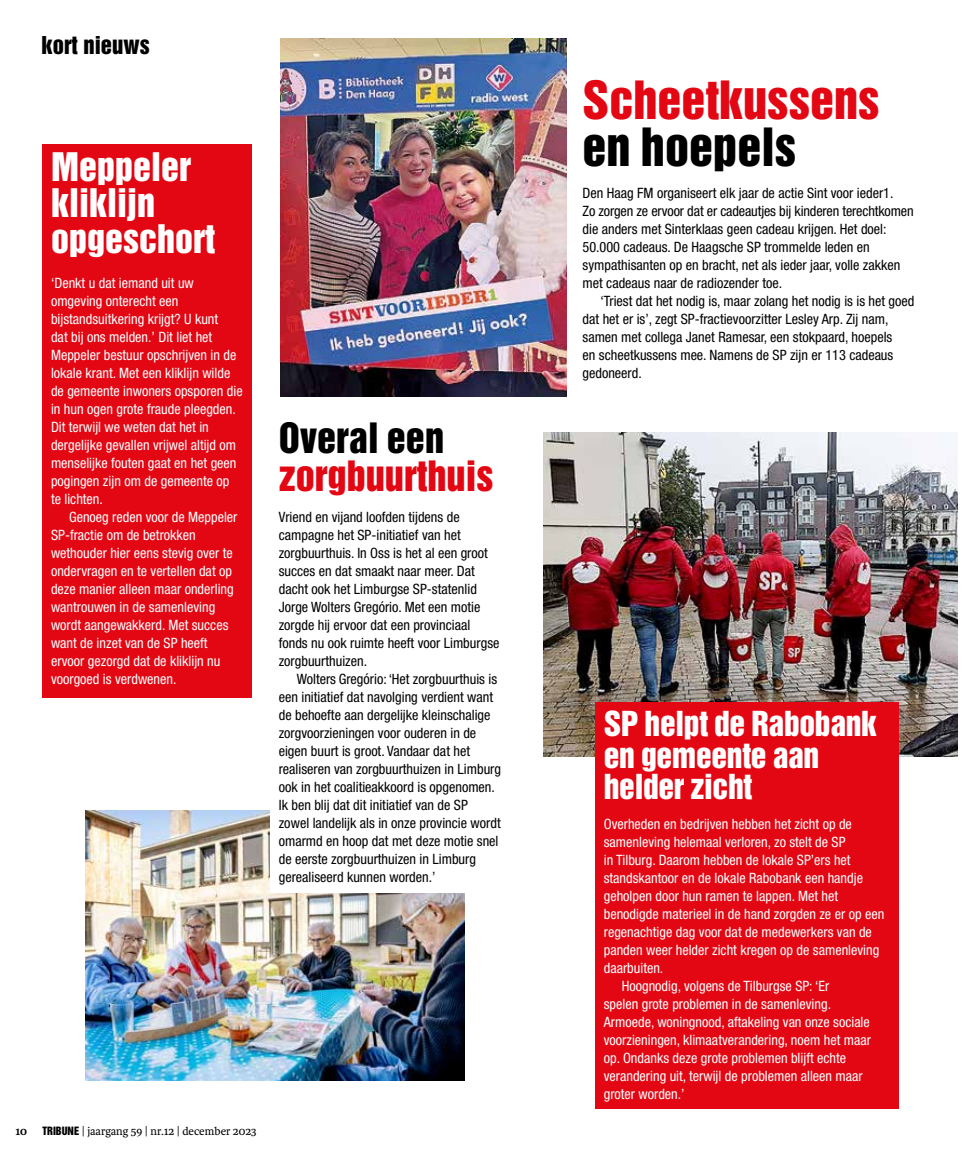
<style>
.page{position:relative;width:978px;height:1170px;background:#fff}
.page>*{position:absolute;margin:0;border:0;box-sizing:border-box;transform-origin:0 0}
.t1{font:48.15px "Helvetica Inserat SP";color:#e30613}
.t2{font:48.15px "Helvetica Inserat SP";color:#000}
.t3{font:38.25px "Helvetica Inserat SP";color:#e30613}
.t4{font:38.25px "Helvetica Inserat SP";color:#000}
.t5{font:36px/36px "Helvetica Inserat SP";color:#fff}
.t6{font:31.5px/31.5px "Helvetica Inserat SP";letter-spacing:-.01em;color:#fff}
.t7{font:22.5px "Helvetica Inserat LT Std";color:#000}
.t8{font:condensed 14.25px/18px "Helvetica Neue LT Std";color:#fff}
.t9{font:condensed 14.25px/18px "Helvetica Neue LT Std";color:#000}
.t10{font:12px "Karmina";color:#000}
.t11{font:700 12px "Karmina";color:#000}
.s1{font-family:"Helvetica Inserat LT Std";font-size:10.5px}
</style>
<div class="page">
<img style="left:543px;top:432px;width:415px;height:324px">
<div style="left:595px;top:702px;width:304px;height:406px;background:#e30613"></div>
<img style="left:281px;top:38px;width:285px;height:358px">
<div style="left:43px;top:144px;width:209px;height:553px;background:#e30613"></div>
<img style="left:85px;top:810px;width:380px;height:270px">
<div style="left:270px;top:414px;width:251px;height:478px;background:#fff"></div>
<h3 class="t7" style="left:42px;top:32px;width:110px">kort nieuws</h3>
<h3 class="t5" style="left:51px;top:150px;width:165px">Meppeler kliklijn opgeschort</h3>
<p class="t8" style="left:51px;top:274px;width:193px">‘Denkt u dat iemand uit uw omgeving onterecht een bijstandsuitkering krijgt? U kunt<br>dat bij ons melden.’ Dit liet het<br>Meppeler bestuur opschrijven in de lokale krant. Met een kliklijn wilde de gemeente inwoners opsporen die in hun ogen grote fraude pleegden.<br>Dit terwijl we weten dat het in dergelijke gevallen vrijwel altijd om menselijke fouten gaat en het geen pogingen zijn om de gemeente op te lichten.</p>
<p class="t8" style="left:51px;top:508px;width:188px;text-indent:18px">Genoeg reden voor de Meppeler<br>SP-fractie om de betrokken wethouder hier eens stevig over te ondervragen en te vertellen dat op deze manier alleen maar onderling wantrouwen in de samenleving wordt aangewakkerd. Met succes want de inzet van de SP heeft ervoor gezorgd dat de kliklijn nu voorgoed is verdwenen.</p>
<h2 class="t4" style="left:279px;top:415px;width:167px">Overal een</h2>
<h2 class="t3" style="left:279px;top:453px;width:216px">zorgbuurthuis</h2>
<p class="t9" style="left:279px;top:508px;width:222px">Vriend en vijand loofden tijdens de campagne het SP-initiatief van het zorgbuurthuis. In Oss is het al een groot succes en dat smaakt naar meer. Dat dacht ook het Limburgse SP-statenlid Jorge Wolters Gregório. Met een motie zorgde hij ervoor dat een provinciaal fonds nu ook ruimte heeft voor Limburgse zorgbuurthuizen.</p>
<p class="t9" style="left:279px;top:670px;width:224px;text-indent:18px">Wolters Gregório: ‘Het zorgbuurthuis is een initiatief dat navolging verdient want de behoefte aan dergelijke kleinschalige zorgvoorzieningen voor ouderen in de eigen buurt is groot. Vandaar dat het realiseren van zorgbuurthuizen in Limburg ook in het coalitieakkoord is opgenomen.<br>Ik ben blij dat dit initiatief van de SP zowel landelijk als in onze provincie wordt omarmd en hoop dat met deze motie snel de eerste zorgbuurthuizen in Limburg gerealiseerd kunnen worden.’</p>
<p class="t11" style="left:15px;top:1123px;width:13px">10</p>
<p class="t10" style="left:43px;top:1123px;width:216px"><span class="s1">TRIBUNE</span> | jaargang 59 | nr.12 | december 2023</p>
<h1 class="t1" style="left:583px;top:72px;width:299px">Scheetkussens</h1>
<h1 class="t2" style="left:583px;top:118px;width:215px">en hoepels</h1>
<p class="t9" style="left:583px;top:184px;width:333px">Den Haag FM organiseert elk jaar de actie Sint voor ieder1.<br>Zo zorgen ze ervoor dat er cadeautjes bij kinderen terechtkomen die anders met Sinterklaas geen cadeau krijgen. Het doel:<br>50.000 cadeaus. De Haagsche SP trommelde leden en sympathisanten op en bracht, net als ieder jaar, volle zakken met cadeaus naar de radiozender toe.</p>
<p class="t9" style="left:583px;top:292px;width:333px;text-indent:18px">‘Triest dat het nodig is, maar zolang het nodig is is het goed dat het er is’, zegt SP-fractievoorzitter Lesley Arp. Zij nam, samen met collega Janet Ramesar, een stokpaard, hoepels<br>en scheetkussens mee. Namens de SP zijn er 113 cadeaus gedoneerd.</p>
<h3 class="t6" style="left:604px;top:708px;width:275px">SP helpt de Rabobank en gemeente aan helder zicht</h3>
<p class="t8" style="left:604px;top:814px;width:250px">Overheden en bedrijven hebben het zicht op de</p>
<p class="t8" style="left:604px;top:832px;width:243px">samenleving helemaal verloren, zo stelt de SP</p>
<p class="t8" style="left:604px;top:850px;width:248px">in Tilburg. Daarom hebben de lokale SP’ers het</p>
<p class="t8" style="left:604px;top:868px;width:261px">standskantoor en de lokale Rabobank een handje</p>
<p class="t8" style="left:604px;top:886px;width:236px">geholpen door hun ramen te lappen. Met het</p>
<p class="t8" style="left:604px;top:904px;width:282px">benodigde materieel in de hand zorgden ze er op een</p>
<p class="t8" style="left:604px;top:922px;width:270px">regenachtige dag voor dat de medewerkers van de</p>
<p class="t8" style="left:604px;top:940px;width:277px">panden weer helder zicht kregen op de samenleving</p>
<p class="t8" style="left:604px;top:958px;width:61px">daarbuiten.</p>
<p class="t8" style="left:622px;top:976px;width:209px">Hoognodig, volgens de Tilburgse SP: ‘Er</p>
<p class="t8" style="left:604px;top:994px;width:229px">spelen grote problemen in de samenleving.</p>
<p class="t8" style="left:604px;top:1012px;width:268px">Armoede, woningnood, aftakeling van onze sociale</p>
<p class="t8" style="left:604px;top:1030px;width:269px">voorzieningen, klimaatverandering, noem het maar</p>
<p class="t8" style="left:604px;top:1048px;width:244px">op. Ondanks deze grote problemen blijft echte</p>
<p class="t8" style="left:604px;top:1066px;width:260px">verandering uit, terwijl de problemen alleen maar</p>
<p class="t8" style="left:604px;top:1084px;width:82px">groter worden.’</p>
</div>
